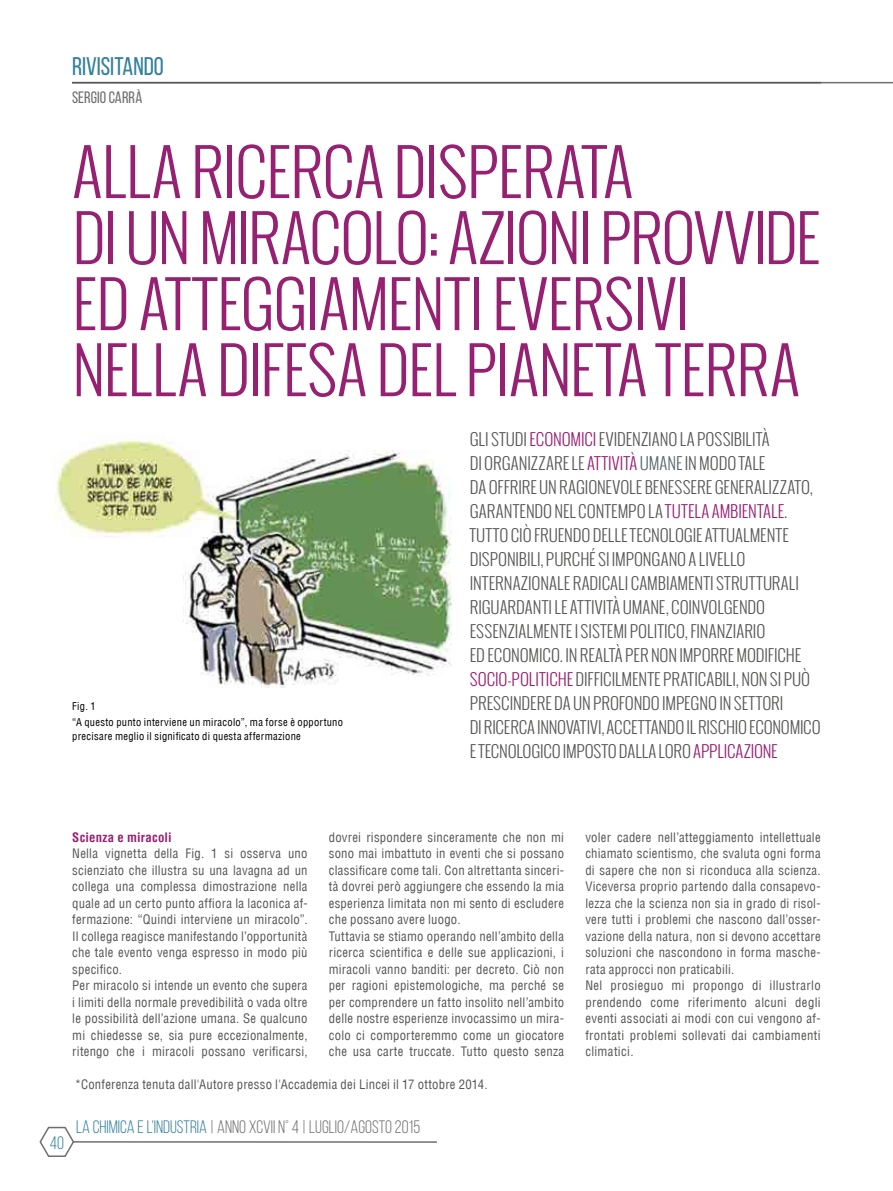
<style>
.page{position:relative;width:893px;height:1191px;background:#fff}
.page>*{position:absolute;margin:0;border:0;box-sizing:border-box;transform-origin:0 0}
.t1{font:300 63px/66px "Oswald";letter-spacing:-.015em;color:#962071}
.t2{font:25.5px "Bebas Neue";color:#33809d}
.t3{font:18px "Bebas Neue";color:#706f6f}
.t4{font:18px "Bebas Neue";color:#33809d}
.t5{font:300 16.5px/24px "Oswald";color:#575756}
.t6{font:16.5px "Bebas Neue";color:#706f6f}
.t7{font:condensed 12.75px/16.5px "Helvetica LT";letter-spacing:.02em;color:#575756}
.t8{font:700 condensed 12.75px "Helvetica LT";letter-spacing:.015em;color:#962071}
.t9{font:condensed 10.5px/16.5px "Helvetica LT";letter-spacing:.025em;color:#000}
.s1{color:#962071}
.s2{color:#55666a}
.s3{color:#33809d}
</style>
<div class="page">
<hr style="left:72px;top:82px;width:821px;height:1px;background:#706f6f">
<svg style="left:39px;top:1126px;width:398px;height:31px"></svg>
<hr style="left:72px;top:82px;width:749px;height:1px;background:#575756">
<img style="left:54px;top:440px;width:398px;height:247px">
<h2 class="t2" style="left:72px;top:52px;width:93px">RIVISITANDO</h2>
<p class="t6" style="left:72px;top:89px;width:72px">SERGIO CARRÀ</p>
<h1 class="t1" style="left:72px;top:138px;width:750px">ALLA RICERCA DISPERATA<br>DI UN MIRACOLO: AZIONI PROVVIDE<br>ED ATTEGGIAMENTI EVERSIVI<br>NELLA DIFESA DEL PIANETA TERRA</h1>
<p class="t5" style="left:470px;top:427px;width:352px">GLI STUDI <span class="s1">ECONOMICI</span> EVIDENZIANO LA POSSIBILITÀ<br>DI ORGANIZZARE LE <span class="s1">ATTIVITÀ</span> <span class="s2">UMANE</span> IN MODO TALE<br>DA OFFRIRE UN RAGIONEVOLE BENESSERE GENERALIZZATO, GARANTENDO NEL CONTEMPO LA <span class="s1">TUTELA AMBIENTALE</span>.<br>TUTTO CIÒ FRUENDO DELLE TECNOLOGIE ATTUALMENTE DISPONIBILI, PURCHÉ SI IMPONGANO A LIVELLO INTERNAZIONALE RADICALI CAMBIAMENTI STRUTTURALI RIGUARDANTI LE ATTIVITÀ UMANE, COINVOLGENDO ESSENZIALMENTE I SISTEMI POLITICO, FINANZIARIO<br>ED ECONOMICO. IN REALTÀ PER NON IMPORRE MODIFICHE <span class="s1">SOCIO-POLITICHE</span> DIFFICILMENTE PRATICABILI, NON SI PUÒ PRESCINDERE DA UN PROFONDO IMPEGNO IN SETTORI<br>DI RICERCA INNOVATIVI, ACCETTANDO IL RISCHIO ECONOMICO E TECNOLOGICO IMPOSTO DALLA LORO <span class="s1">APPLICAZIONE</span></p>
<p class="t9" style="left:72px;top:697px;width:272px">Fig. 1<br>“A questo punto interviene un miracolo”, ma forse è opportuno</p>
<p class="t9" style="left:72px;top:727px;width:230px">precisare meglio il significato di questa affermazione</p>
<p class="t8" style="left:72px;top:829px;width:101px">Scienza e miracoli</p>
<p class="t7" style="left:72px;top:845px;width:237px">Nella vignetta della Fig. 1 si osserva uno scienziato che illustra su una lavagna ad un collega una complessa dimostrazione nella quale ad un certo punto affiora la laconica af&shy;fermazione: “Quindi interviene un miracolo”.<br>Il collega reagisce manifestando l’opportunità che tale evento venga espresso in modo più specifico.<br>Per miracolo si intende un evento che supera i limiti della normale prevedibilità o vada oltre le possibilità dell’azione umana. Se qualcuno mi chiedesse se, sia pure eccezionalmente, ritengo che i miracoli possano verificarsi,</p>
<p class="t7" style="left:329px;top:829px;width:237px">dovrei rispondere sinceramente che non mi sono mai imbattuto in eventi che si possano classificare come tali. Con altrettanta sinceri&shy;tà dovrei però aggiungere che essendo la mia esperienza limitata non mi sento di escludere che possano avere luogo.<br>Tuttavia se stiamo operando nell’ambito della ricerca scientifica e delle sue applicazioni, i miracoli vanno banditi: per decreto. Ciò non per ragioni epistemologiche, ma perché se per comprendere un fatto insolito nell’ambito delle nostre esperienze invocassimo un mira&shy;colo ci comporteremmo come un giocatore che usa carte truccate. Tutto questo senza</p>
<p class="t7" style="left:585px;top:828px;width:237px">voler cadere nell’atteggiamento intellettuale chiamato scientismo, che svaluta ogni forma di sapere che non si riconduca alla scienza.<br>Viceversa proprio partendo dalla consapevo&shy;lezza che la scienza non sia in grado di risol&shy;vere tutti i problemi che nascono dall’osser&shy;vazione della natura, non si devono accettare soluzioni che nascondono in forma masche&shy;rata approcci non praticabili.<br>Nel prosieguo mi propongo di illustrarlo prendendo come riferimento alcuni degli eventi associati ai modi con cui vengono af&shy;frontati problemi sollevati dai cambiamenti climatici.</p>
<p class="t7" style="left:75px;top:1076px;width:414px">*Conferenza tenuta dall'Autore presso l'Accademia dei Lincei il 17 ottobre 2014.</p>
<h3 class="t4" style="left:50px;top:1133px;width:16px">40</h3>
<h3 class="t3" style="left:76px;top:1117px;width:346px"><span class="s3">LA CHIMICA E L’INDUSTRIA</span> | ANNO XCVII N° 4 | LUGLIO/AGOSTO 2015</h3>
</div>
